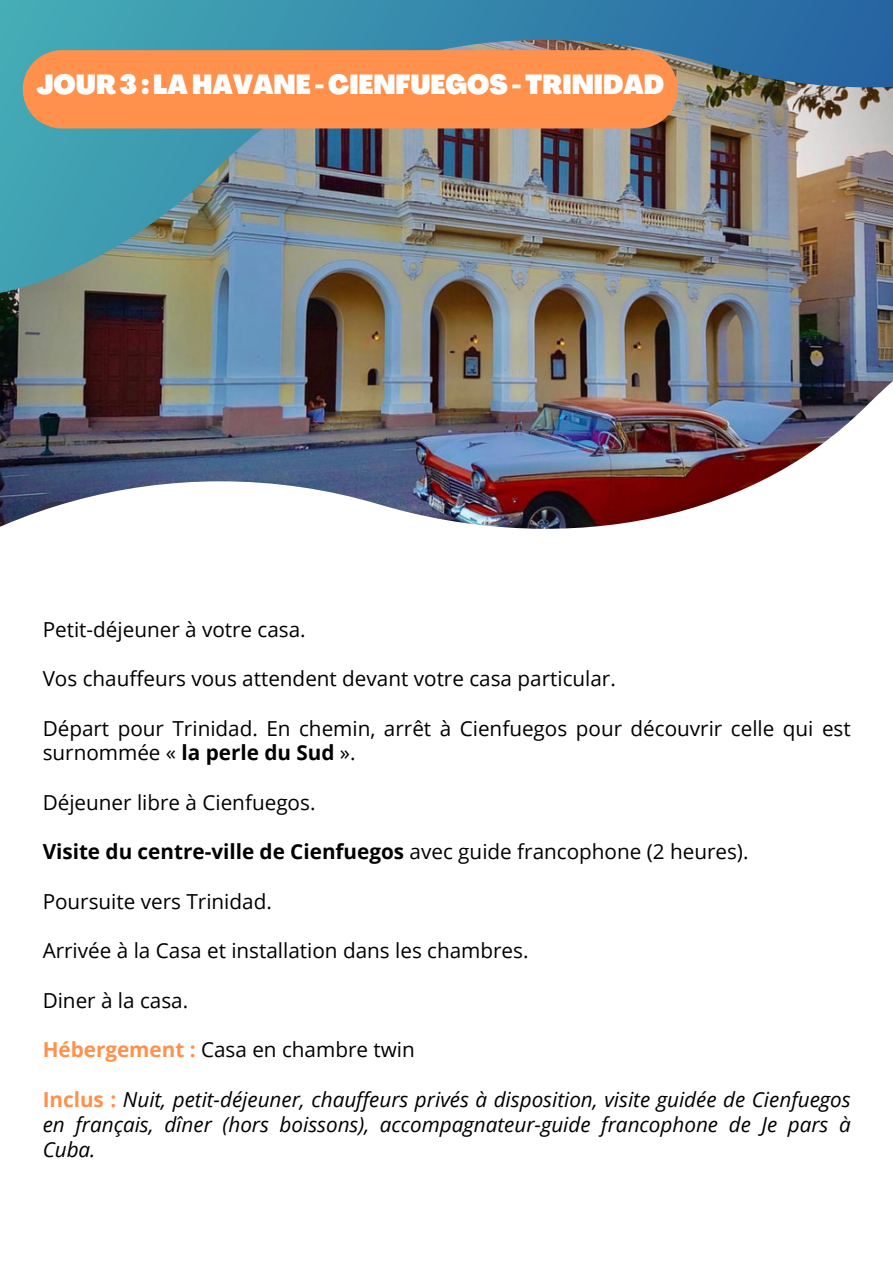
<style>
.page{position:relative;width:893px;height:1264px;background:#fff}
.page>*{position:absolute;margin:0;border:0;box-sizing:border-box;transform-origin:0 0}
.t1{font:900 condensed 27px "Agrandir";color:#fff}
.t2{font:20.7px/24.8px "Open Sans";color:#000}
.t3{font:italic 20.7px/24.8px "Open Sans";color:#000;text-align:justify}
.t4{font:700 20.7px "Open Sans";color:#000}
.s1{font-weight:700}
.s2{font-weight:400}
.s3{font-weight:700;color:#ff914d}
.s4{font-weight:700;font-style:normal;color:#ff914d}
</style>
<div class="page">
<img style="left:0;top:300px;width:892px;height:229px">
<img style="left:0;top:0;width:892px;height:300px">
<div style="left:23px;top:50px;width:654px;height:78px;background:#ff914d"></div>
<p class="t1" style="left:36px;top:74px;width:629px">JOUR 3: LAHAVANE -CIENFUEGOS-TRINIDAD</p>
<p class="t2" style="left:43px;top:616px;width:265px">Petit-déjeuner à votre casa.</p>
<p class="t2" style="left:43px;top:665px;width:574px">Vos chauffeurs vous attendent devant votre casa particular.</p>
<p class="t2" style="left:43px;top:715px;width:809px">Départ pour Trinidad. En chemin, arrêt à Cienfuegos pour découvrir celle qui est surnommée « <span class="s1">la perle du Sud</span> ».</p>
<p class="t2" style="left:43px;top:789px;width:274px">Déjeuner libre à Cienfuegos.</p>
<p class="t4" style="left:43px;top:837px;width:707px">Visite du centre-ville de Cienfuegos <span class="s2">avec guide francophone (2 heures).</span></p>
<p class="t2" style="left:43px;top:888px;width:231px">Poursuite vers Trinidad.</p>
<p class="t2" style="left:43px;top:938px;width:487px">Arrivée à la Casa et installation dans les chambres.</p>
<p class="t2" style="left:43px;top:987px;width:147px">Diner à la casa.</p>
<p class="t2" style="left:43px;top:1037px;width:373px"><span class="s3">Hébergement :</span> Casa en chambre twin</p>
<p class="t3" style="left:43px;top:1086px;width:809px"><span class="s4">Inclus :</span> Nuit, petit-déjeuner, chauffeurs privés à disposition, visite guidée de Cienfuegos en français, dîner (hors boissons), accompagnateur-guide francophone de Je pars à Cuba.</p>
</div>
